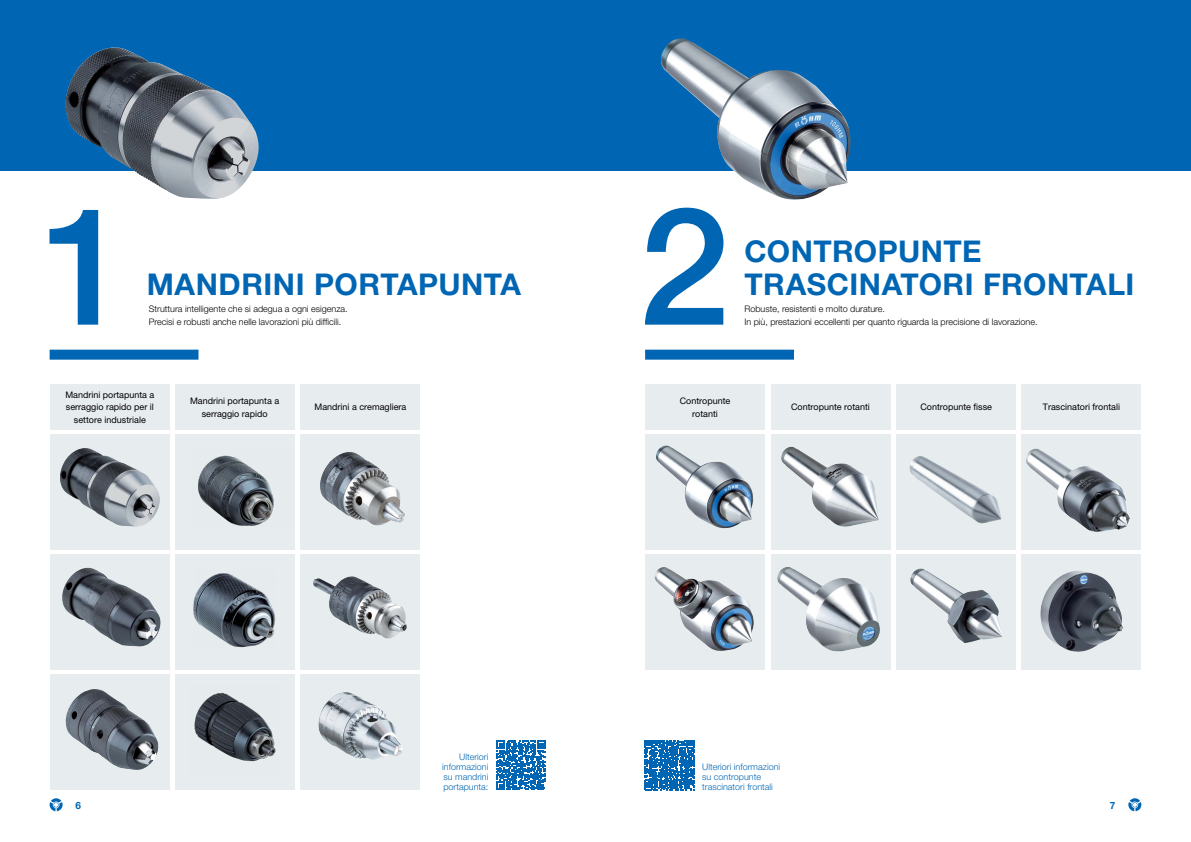
<style>
.page{position:relative;width:1191px;height:842px;background:#fff}
.page>*{position:absolute;margin:0;border:0;box-sizing:border-box;transform-origin:0 0}
.t1{font:500 163.8px "Helvetica Neue LT Pro";color:#0066b3}
.t2{font:700 30px/33px "Helvetica Neue LT Pro";letter-spacing:.015em;color:#0066b3}
.t3{font:700 10px "Helvetica Neue LT Pro";color:#0066b3}
.t4{font:300 9px/12.6px "Helvetica Neue LT Pro";color:#000}
.t5{font:9px/12.6px "Helvetica Neue LT Pro";color:#000;text-align:center}
.t6{font:300 9px/10px "Helvetica Neue LT Pro";color:#0066b3}
</style>
<div class="page">
<svg style="left:1128px;top:798px;width:13px;height:13px"></svg>
<svg style="left:50px;top:798px;width:13px;height:13px"></svg>
<div style="left:50px;top:435px;width:119px;height:115px;background:#e7ecef"></div>
<div style="left:175px;top:435px;width:120px;height:115px;background:#e7ecef"></div>
<div style="left:300px;top:435px;width:120px;height:115px;background:#e7ecef"></div>
<div style="left:50px;top:555px;width:119px;height:115px;background:#e7ecef"></div>
<div style="left:50px;top:675px;width:119px;height:115px;background:#e7ecef"></div>
<div style="left:175px;top:555px;width:120px;height:115px;background:#e7ecef"></div>
<div style="left:175px;top:675px;width:120px;height:115px;background:#e7ecef"></div>
<div style="left:300px;top:555px;width:120px;height:115px;background:#e7ecef"></div>
<div style="left:300px;top:675px;width:120px;height:115px;background:#e7ecef"></div>
<div style="left:50px;top:385px;width:119px;height:45px;background:#e7ecef"></div>
<div style="left:175px;top:385px;width:120px;height:45px;background:#e7ecef"></div>
<div style="left:300px;top:385px;width:120px;height:45px;background:#e7ecef"></div>
<img style="left:60px;top:448px;width:100px;height:78px">
<img style="left:320px;top:452px;width:85px;height:74px">
<img style="left:62px;top:568px;width:99px;height:78px">
<img style="left:66px;top:689px;width:93px;height:81px">
<img style="left:313px;top:576px;width:94px;height:63px">
<img style="left:318px;top:692px;width:85px;height:68px">
<img style="left:197px;top:455px;width:77px;height:71px">
<img style="left:194px;top:693px;width:82px;height:69px">
<img style="left:193px;top:573px;width:83px;height:75px">
<div style="left:0;top:0;width:604px;height:170px;background:#0066b3"></div>
<img style="left:66px;top:47px;width:193px;height:152px">
<div style="left:50px;top:350px;width:148px;height:10px;background:#0066b3"></div>
<div style="left:645px;top:435px;width:120px;height:115px;background:#e7ecef"></div>
<div style="left:770px;top:435px;width:120px;height:115px;background:#e7ecef"></div>
<div style="left:896px;top:435px;width:120px;height:115px;background:#e7ecef"></div>
<div style="left:1021px;top:435px;width:120px;height:115px;background:#e7ecef"></div>
<div style="left:645px;top:555px;width:120px;height:115px;background:#e7ecef"></div>
<div style="left:770px;top:555px;width:120px;height:115px;background:#e7ecef"></div>
<div style="left:896px;top:555px;width:120px;height:115px;background:#e7ecef"></div>
<div style="left:1021px;top:555px;width:120px;height:115px;background:#e7ecef"></div>
<div style="left:645px;top:385px;width:120px;height:45px;background:#e7ecef"></div>
<div style="left:770px;top:385px;width:120px;height:45px;background:#e7ecef"></div>
<div style="left:896px;top:385px;width:120px;height:45px;background:#e7ecef"></div>
<div style="left:1021px;top:385px;width:120px;height:45px;background:#e7ecef"></div>
<div style="left:587px;top:0;width:604px;height:170px;background:#0066b3"></div>
<img style="left:656px;top:445px;width:97px;height:83px">
<img style="left:661px;top:38px;width:190px;height:162px">
<img style="left:654px;top:567px;width:100px;height:84px">
<img style="left:781px;top:447px;width:97px;height:80px">
<img style="left:777px;top:567px;width:103px;height:85px">
<img style="left:910px;top:569px;width:92px;height:74px">
<img style="left:909px;top:456px;width:93px;height:68px">
<img style="left:1026px;top:449px;width:104px;height:83px">
<img style="left:1040px;top:571px;width:83px;height:81px">
<div style="left:645px;top:350px;width:149px;height:10px;background:#0066b3"></div>
<svg style="left:644px;top:740px;width:50px;height:50px;background:#247bbd"></svg>
<svg style="left:496px;top:741px;width:49px;height:49px"></svg>
<h1 class="t1" style="left:41px;top:169px;width:93px">1</h1>
<h2 class="t2" style="left:147px;top:267px;width:376px">MANDRINI PORTAPUNTA</h2>
<p class="t4" style="left:149px;top:302px;width:200px">Struttura intelligente che si adegua a ogni esigenza.<br>Precisi e robusti anche nelle lavorazioni più difficili.</p>
<p class="t5" style="left:65px;top:388px;width:91px">Mandrini portapunta a serraggio rapido per il settore industriale</p>
<p class="t5" style="left:190px;top:394px;width:91px">Mandrini portapunta a serraggio rapido</p>
<p class="t5" style="left:314px;top:401px;width:93px">Mandrini a cremagliera</p>
<h1 class="t1" style="left:638px;top:169px;width:93px">2</h1>
<h2 class="t2" style="left:744px;top:234px;width:391px">CONTROPUNTE<br>TRASCINATORI FRONTALI</h2>
<p class="t4" style="left:744px;top:302px;width:295px">Robuste, resistenti e molto durature.<br>In più, prestazioni eccellenti per quanto riguarda la precisione di lavorazione.</p>
<p class="t5" style="left:679px;top:394px;width:52px">Contropunte rotanti</p>
<p class="t5" style="left:791px;top:401px;width:80px">Contropunte rotanti</p>
<p class="t5" style="left:920px;top:401px;width:73px">Contropunte fisse</p>
<p class="t5" style="left:1042px;top:401px;width:79px">Trascinatori frontali</p>
<p class="t6" style="left:442px;top:751px;width:48px;text-align:justify;text-indent:17px">Ulteriori informazioni su mandrini portapunta:</p>
<p class="t6" style="left:702px;top:761px;width:79px">Ulteriori informazioni su contropunte trascinatori frontali</p>
<p class="t3" style="left:75px;top:799px;width:7px">6</p>
<p class="t3" style="left:1110px;top:799px;width:7px">7</p>
</div>
